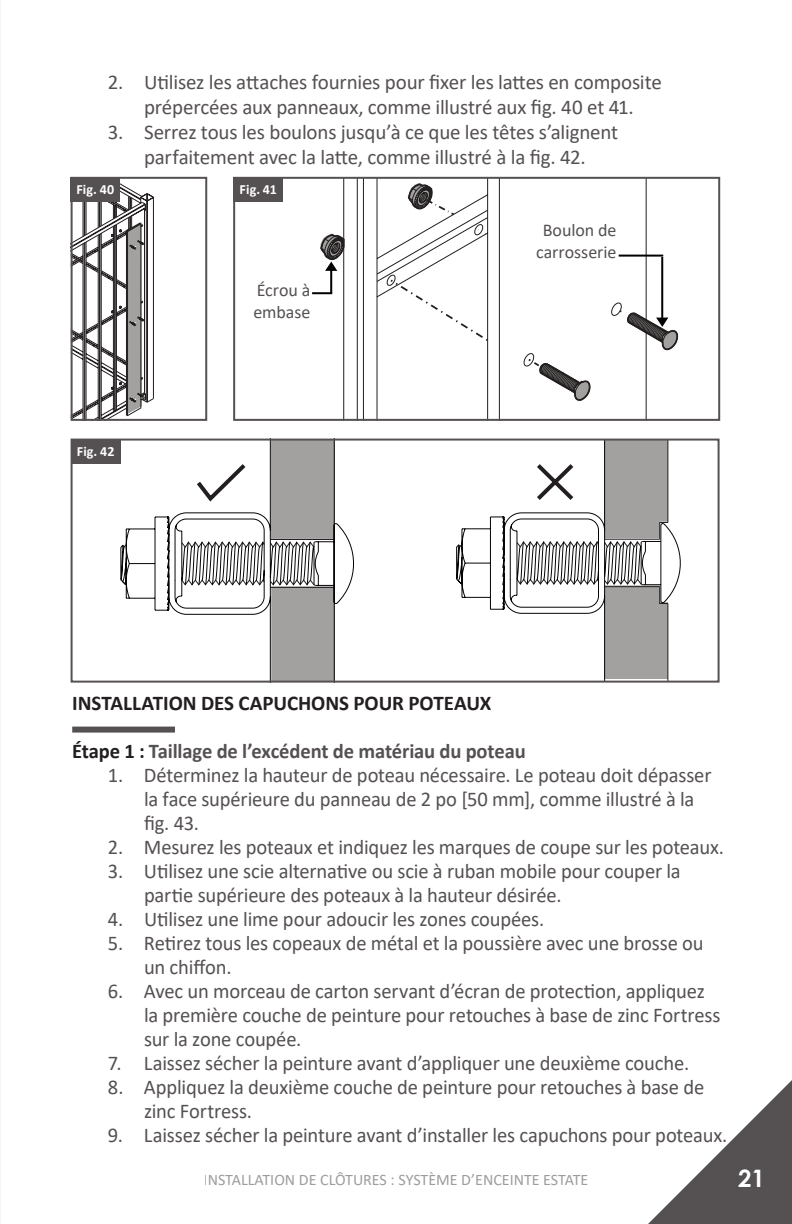
<style>
.page{position:relative;width:792px;height:1224px;background:#fff}
.page>*{position:absolute;margin:0;border:0;box-sizing:border-box;transform-origin:0 0}
.t1{font:700 24px "Century Gothic";color:#fff}
.t2{font:21px/24px "Calibri";letter-spacing:-.01em;color:#555152}
.t3{font:700 21px "Calibri";letter-spacing:-.01em;color:#555152}
.t4{font:700 21px "Calibri";letter-spacing:-.005em;color:#231f20}
.t5{font:18px/21.6px "Calibri";color:#555152}
.t6{font:16px "Calibri";color:#3a393a}
.t7{font:700 14px "Calibri";letter-spacing:.005em;color:#fff}
.s1{color:#231f20}
</style>
<div class="page">
<svg style="left:648px;top:1080px;width:144px;height:144px"></svg>
<hr style="left:0;top:0;width:1px;height:1224px;background:#231f20">
<svg style="left:319px;top:182px;width:360px;height:220px"></svg>
<svg style="left:526px;top:357px;width:17px;height:12px"></svg>
<svg style="left:389px;top:278px;width:101px;height:65px"></svg>
<svg style="left:421px;top:196px;width:35px;height:21px"></svg>
<svg style="left:476px;top:227px;width:14px;height:11px"></svg>
<svg style="left:614px;top:306px;width:17px;height:12px"></svg>
<svg style="left:70px;top:178px;width:84px;height:243px"></svg>
<div style="left:71px;top:177px;width:136px;height:244px;border:2px solid #555152"></div>
<div style="left:71px;top:178px;width:49px;height:24px;background:#555152"></div>
<div style="left:233px;top:177px;width:487px;height:244px;border:2px solid #555152"></div>
<div style="left:234px;top:178px;width:49px;height:24px;background:#555152"></div>
<svg style="left:325px;top:236px;width:21px;height:35px"></svg>
<hr style="left:330px;top:266px;width:2px;height:27px;background:#000">
<hr style="left:312px;top:292px;width:20px;height:2px;background:#000">
<svg style="left:656px;top:318px;width:12px;height:9px"></svg>
<hr style="left:661px;top:257px;width:2px;height:65px;background:#000">
<hr style="left:619px;top:255px;width:44px;height:2px;background:#000">
<svg style="left:120px;top:442px;width:234px;height:238px"></svg>
<svg style="left:668px;top:442px;width:13px;height:238px"></svg>
<div style="left:71px;top:439px;width:649px;height:244px;border:2px solid #555152"></div>
<div style="left:71px;top:439px;width:49px;height:25px;background:#555152"></div>
<div style="left:72px;top:727px;width:103px;height:6px;background:#555152"></div>
<svg style="left:193px;top:460px;width:57px;height:45px"></svg>
<svg style="left:456px;top:439px;width:212px;height:242px"></svg>
<p class="t2" style="left:108px;top:69px;width:555px;line-height:25.2px;text-align:center">2. Utilisez les attaches fournies pour fixer les lattes en composite prépercées aux panneaux, comme illustré aux fig. 40 et 41.</p>
<p class="t2" style="left:108px;top:119px;width:512px;line-height:25.2px;text-align:center">3. Serrez tous les boulons jusqu’à ce que les têtes s’alignent parfaitement avec la latte, comme illustré à la fig. 42.</p>
<p class="t7" style="left:76px;top:180px;width:39px">Fig. 40</p>
<p class="t7" style="left:240px;top:180px;width:39px">Fig. 41</p>
<p class="t7" style="left:77px;top:442px;width:39px">Fig. 42</p>
<p class="t5" style="left:253px;top:279px;width:59px">Écrou à embase</p>
<p class="t5" style="left:536px;top:219px;width:82px;text-align:center">Boulon de carrosserie</p>
<p class="t4" style="left:72px;top:688px;width:421px">INSTALLATION DES CAPUCHONS POUR POTEAUX</p>
<p class="t3" style="left:72px;top:736px;width:455px"><span class="s1">Étape 1 :</span> Taillage de l’excédent de matériau du poteau</p>
<p class="t2" style="left:144px;top:762px;width:569px;text-indent:-36px">1. Déterminez la hauteur de poteau nécessaire. Le poteau doit dépasser la face supérieure du panneau de 2 po [50 mm], comme illustré à la fig. 43.</p>
<p class="t2" style="left:108px;top:834px;width:618px">2. Mesurez les poteaux et indiquez les marques de coupe sur les poteaux.</p>
<p class="t2" style="left:144px;top:858px;width:538px;text-indent:-36px">3. Utilisez une scie alternative ou scie à ruban mobile pour couper la partie supérieure des poteaux à la hauteur désirée.</p>
<p class="t2" style="left:108px;top:906px;width:438px">4. Utilisez une lime pour adoucir les zones coupées.</p>
<p class="t2" style="left:144px;top:930px;width:561px;text-indent:-36px">5. Retirez tous les copeaux de métal et la poussière avec une brosse ou un chiffon.</p>
<p class="t2" style="left:144px;top:978px;width:578px;text-indent:-36px">6. Avec un morceau de carton servant d’écran de protection, appliquez la première couche de peinture pour retouches à base de zinc Fortress sur la zone coupée.</p>
<p class="t2" style="left:108px;top:1050px;width:583px">7. Laissez sécher la peinture avant d’appliquer une deuxième couche.</p>
<p class="t2" style="left:144px;top:1074px;width:562px;text-indent:-36px">8. Appliquez la deuxième couche de peinture pour retouches à base de zinc Fortress.</p>
<p class="t2" style="left:108px;top:1122px;width:621px">9. Laissez sécher la peinture avant d’installer les capuchons pour poteaux.</p>
<p class="t6" style="left:204px;top:1168px;width:386px">INSTALLATION DE CLÔTURES : SYSTÈME D’ENCEINTE ESTATE</p>
<p class="t1" style="left:738px;top:1160px;width:28px">21</p>
</div>
